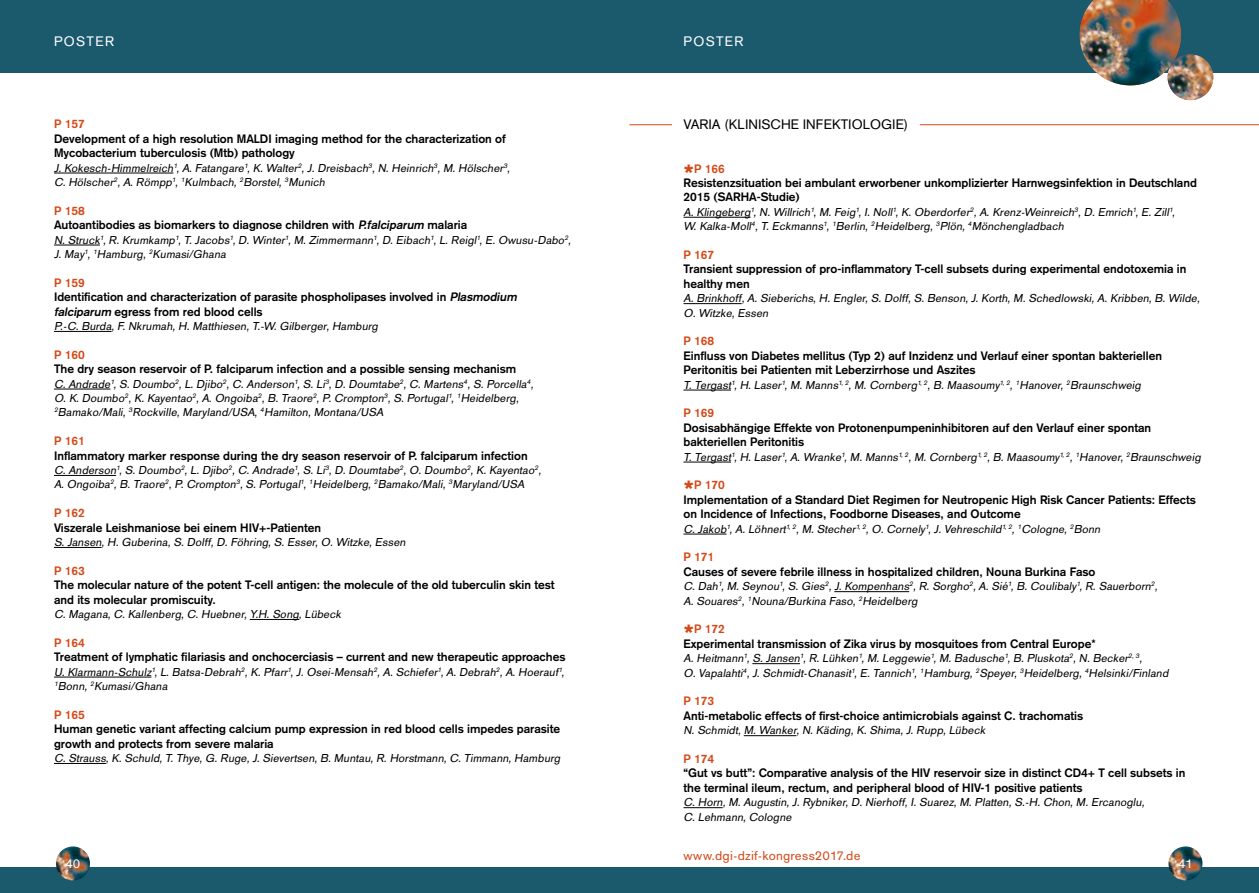
<style>
.page{position:relative;width:1259px;height:893px;background:#fff}
.page>*{position:absolute;margin:0;border:0;box-sizing:border-box;transform-origin:0 0}
.t1{font:13.5px "Akzidenz Grotesk";color:#000}
.t2{font:13.5px "Akzidenz";letter-spacing:.015em;color:#d44817}
.t3{font:13.5px "Akzidenz Grotesk";letter-spacing:.1em;color:#fff}
.t4{font:13.5px "Akzidenz";color:#fff}
.t5{font:italic 12px/14.4px "Akzidenz";color:#000}
.t6{font:700 12px/14.4px "Akzidenz Grotesk";color:#000}
.t7{font:700 12px "Akzidenz Grotesk";color:#d44817}
.s1{color:#d44817}
.s2{font-style:italic}
</style>
<div class="page">
<div style="left:0;top:0;width:1259px;height:72px;background:#1b596d"></div>
<div style="left:0;top:867px;width:1259px;height:26px;background:#1b596d"></div>
<img style="left:1074px;top:0;width:141px;height:101px">
<img style="left:1168px;top:846px;width:34px;height:34px;border-radius:17px">
<img style="left:56px;top:846px;width:34px;height:34px;border-radius:17px">
<hr style="left:54px;top:173px;width:119px;height:1px;background:#000">
<hr style="left:54px;top:245px;width:46px;height:1px;background:#000">
<hr style="left:54px;top:331px;width:58px;height:1px;background:#000">
<hr style="left:54px;top:389px;width:56px;height:1px;background:#000">
<hr style="left:54px;top:475px;width:62px;height:1px;background:#000">
<hr style="left:54px;top:547px;width:48px;height:1px;background:#000">
<hr style="left:250px;top:619px;width:49px;height:1px;background:#000">
<hr style="left:54px;top:677px;width:97px;height:1px;background:#000">
<hr style="left:54px;top:763px;width:52px;height:1px;background:#000">
<hr style="left:683px;top:217px;width:67px;height:1px;background:#000">
<hr style="left:683px;top:303px;width:58px;height:1px;background:#000">
<hr style="left:683px;top:390px;width:48px;height:1px;background:#000">
<hr style="left:683px;top:462px;width:48px;height:1px;background:#000">
<hr style="left:683px;top:534px;width:43px;height:1px;background:#000">
<hr style="left:834px;top:591px;width:75px;height:1px;background:#000">
<hr style="left:752px;top:663px;width:48px;height:1px;background:#000">
<hr style="left:743px;top:735px;width:53px;height:1px;background:#000">
<hr style="left:683px;top:807px;width:39px;height:1px;background:#000">
<hr style="left:629px;top:124px;width:43px;height:1px;background:#d44817">
<hr style="left:919px;top:124px;width:340px;height:1px;background:#d44817">
<p class="t3" style="left:54px;top:34px;width:62px">POSTER</p>
<p class="t3" style="left:683px;top:34px;width:62px">POSTER</p>
<p class="t7" style="left:54px;top:117px;width:32px">P 157</p>
<p class="t6" style="left:54px;top:131px;width:453px">Development of a high resolution MALDI imaging method for the characterization of<br>Mycobacterium tuberculosis (Mtb) pathology</p>
<p class="t5" style="left:54px;top:161px;width:460px">J.Kokesch-Himmelreich<sup>1</sup>,A.Fatangare<sup>1</sup>,K.Walter<sup>2</sup>,J.Dreisbach<sup>3</sup>,N.Heinrich<sup>3</sup>,M.Hölscher<sup>3</sup>,<br>C.Hölscher<sup>2</sup>,A.Römpp<sup>1</sup>,<sup>1</sup>Kulmbach,<sup>2</sup>Borstel,<sup>3</sup>Munich</p>
<p class="t6" style="left:54px;top:203px;width:415px"><span class="s1">P 158<br></span>Autoantibodies as biomarkers to diagnose children with <span class="s2">P.falciparum</span> malaria</p>
<p class="t5" style="left:54px;top:233px;width:521px">N.Struck<sup>1</sup>,R.Krumkamp<sup>1</sup>,T.Jacobs<sup>1</sup>,D.Winter<sup>1</sup>,M.Zimmermann<sup>1</sup>,D.Eibach<sup>1</sup>,L.Reigl<sup>1</sup>,E.Owusu-Dabo<sup>2</sup>,<br>J.May<sup>1</sup>,<sup>1</sup>Hamburg,<sup>2</sup>Kumasi/Ghana</p>
<p class="t6" style="left:54px;top:275px;width:467px"><span class="s1">P 159<br></span>Identification and characterization of parasite phospholipases involved in <span class="s2">Plasmodium falciparum</span> egress from red blood cells</p>
<p class="t5" style="left:54px;top:320px;width:329px">P.-C.Burda,F.Nkrumah,H.Matthiesen,T.-W.Gilberger,Hamburg</p>
<p class="t7" style="left:54px;top:347px;width:32px">P 160</p>
<p class="t6" style="left:54px;top:362px;width:464px">The dry season reservoir of P. falciparum infection and a possible sensing mechanism</p>
<p class="t5" style="left:54px;top:377px;width:484px">C.Andrade<sup>1</sup>,S.Doumbo<sup>2</sup>,L.Djibo<sup>2</sup>,C.Anderson<sup>1</sup>,S.Li<sup>3</sup>,D.Doumtabe<sup>2</sup>,C.Martens<sup>4</sup>,S.Porcella<sup>4</sup>,<br>O.K.Doumbo<sup>2</sup>,K.Kayentao<sup>2</sup>,A.Ongoiba<sup>2</sup>,B.Traore<sup>2</sup>,P.Crompton<sup>3</sup>,S.Portugal<sup>1</sup>,<sup>1</sup>Heidelberg,<br><sup>2</sup>Bamako/Mali,<sup>3</sup>Rockville,Maryland/USA,<sup>4</sup>Hamilton,Montana/USA</p>
<p class="t7" style="left:54px;top:434px;width:32px">P 161</p>
<p class="t6" style="left:54px;top:448px;width:475px">Inflammatory marker response during the dry season reservoir of P. falciparum infection</p>
<p class="t5" style="left:54px;top:464px;width:492px">C.Anderson<sup>1</sup>,S.Doumbo<sup>2</sup>,L.Djibo<sup>2</sup>,C.Andrade<sup>1</sup>,S.Li<sup>3</sup>,D.Doumtabe<sup>2</sup>,O.Doumbo<sup>2</sup>,K.Kayentao<sup>2</sup>,<br>A.Ongoiba<sup>2</sup>,B.Traore<sup>2</sup>,P.Crompton<sup>3</sup>,S.Portugal<sup>1</sup>,<sup>1</sup>Heidelberg,<sup>2</sup>Bamako/Mali,<sup>3</sup>Maryland/USA</p>
<p class="t7" style="left:54px;top:506px;width:32px">P 162</p>
<p class="t6" style="left:54px;top:520px;width:269px">Viszerale Leishmaniose bei einem HIV+-Patienten</p>
<p class="t5" style="left:54px;top:536px;width:356px">S.Jansen,H.Guberina,S.Dolff,D.Föhring,S.Esser,O.Witzke,Essen</p>
<p class="t7" style="left:54px;top:563px;width:32px">P 163</p>
<p class="t6" style="left:54px;top:578px;width:502px">The molecular nature of the potent T-cell antigen: the molecule of the old tuberculin skin test and its molecular promiscuity.</p>
<p class="t5" style="left:54px;top:608px;width:292px">C.Magana,C.Kallenberg,C.Huebner,Y.H.Song,Lübeck</p>
<p class="t7" style="left:54px;top:635px;width:32px">P 164</p>
<p class="t6" style="left:54px;top:650px;width:513px">Treatment of lymphatic filariasis and onchocerciasis – current and new therapeutic approaches</p>
<p class="t5" style="left:54px;top:665px;width:515px">U.Klarmann-Schulz<sup>1</sup>,L.Batsa-Debrah<sup>2</sup>,K.Pfarr<sup>1</sup>,J.Osei-Mensah<sup>2</sup>,A.Schiefer<sup>1</sup>,A.Debrah<sup>2</sup>,A.Hoerauf<sup>1</sup>,<br><sup>1</sup>Bonn,<sup>2</sup>Kumasi/Ghana</p>
<p class="t7" style="left:54px;top:707px;width:32px">P 165</p>
<p class="t6" style="left:54px;top:722px;width:508px">Human genetic variant affecting calcium pump expression in red blood cells impedes parasite growth and protects from severe malaria</p>
<p class="t5" style="left:54px;top:752px;width:511px">C.Strauss,K.Schuld,T.Thye,G.Ruge,J.Sievertsen,B.Muntau,R.Horstmann,C.Timmann,Hamburg</p>
<p class="t4" style="left:65px;top:854px;width:17px">40</p>
<p class="t1" style="left:683px;top:117px;width:226px">VARIA (KLINISCHE INFEKTIOLOGIE)</p>
<p class="t7" style="left:694px;top:161px;width:32px">P 166</p>
<p class="t6" style="left:683px;top:175px;width:515px">Resistenzsituation bei ambulant erworbener unkomplizierter Harnwegsinfektion in Deutschland<br>2015 (SARHA-Studie)</p>
<p class="t5" style="left:683px;top:206px;width:496px">A.Klingeberg<sup>1</sup>,N.Willrich<sup>1</sup>,M.Feig<sup>1</sup>,I.Noll<sup>1</sup>,K.Oberdorfer<sup>2</sup>,A.Krenz-Weinreich<sup>3</sup>,D.Emrich<sup>1</sup>,E.Zill<sup>1</sup>,<br>W.Kalka-Moll<sup>4</sup>,T.Eckmanns<sup>1</sup>,<sup>1</sup>Berlin,<sup>2</sup>Heidelberg,<sup>3</sup>Plön,<sup>4</sup>Mönchengladbach</p>
<p class="t7" style="left:683px;top:248px;width:32px">P 167</p>
<p class="t6" style="left:683px;top:262px;width:504px">Transient suppression of pro-inflammatory T-cell subsets during experimental endotoxemia in healthy men</p>
<p class="t5" style="left:683px;top:292px;width:521px">A.Brinkhoff,A.Sieberichs,H.Engler,S.Dolff,S.Benson,J.Korth,M.Schedlowski,A.Kribben,B.Wilde,<br>O.Witzke,Essen</p>
<p class="t7" style="left:683px;top:334px;width:32px">P 168</p>
<p class="t6" style="left:683px;top:348px;width:480px">Einfluss von Diabetes mellitus (Typ 2) auf Inzidenz und Verlauf einer spontan bakteriellen<br>Peritonitis bei Patienten mit Leberzirrhose und Aszites</p>
<p class="t5" style="left:683px;top:378px;width:462px">T.Tergast<sup>1</sup>,H.Laser<sup>1</sup>,M.Manns<sup>1,2</sup>,M.Cornberg<sup>1,2</sup>,B.Maasoumy<sup>1,2</sup>,<sup>1</sup>Hanover,<sup>2</sup>Braunschweig</p>
<p class="t7" style="left:683px;top:406px;width:32px">P 169</p>
<p class="t6" style="left:683px;top:420px;width:469px">Dosisabhängige Effekte von Protonenpumpeninhibitoren auf den Verlauf einer spontan bakteriellen Peritonitis</p>
<p class="t5" style="left:683px;top:450px;width:522px">T.Tergast<sup>1</sup>,H.Laser<sup>1</sup>,A.Wranke<sup>1</sup>,M.Manns<sup>1,2</sup>,M.Cornberg<sup>1,2</sup>,B.Maasoumy<sup>1,2</sup>,<sup>1</sup>Hanover,<sup>2</sup>Braunschweig</p>
<p class="t7" style="left:694px;top:478px;width:32px">P 170</p>
<p class="t6" style="left:683px;top:492px;width:514px">Implementation of a Standard Diet Regimen for Neutropenic High Risk Cancer Patients: Effects on Incidence of Infections, Foodborne Diseases, and Outcome</p>
<p class="t5" style="left:683px;top:522px;width:421px">C.Jakob<sup>1</sup>,A.Löhnert<sup>1,2</sup>,M.Stecher<sup>1,2</sup>,O.Cornely<sup>1</sup>,J.Vehreschild<sup>1,2</sup>,<sup>1</sup>Cologne,<sup>2</sup>Bonn</p>
<p class="t7" style="left:683px;top:550px;width:32px">P 171</p>
<p class="t6" style="left:683px;top:564px;width:413px">Causes of severe febrile illness in hospitalized children, Nouna Burkina Faso</p>
<p class="t5" style="left:683px;top:580px;width:479px">C.Dah<sup>1</sup>,M.Seynou<sup>1</sup>,S.Gies<sup>2</sup>,J.Kompenhans<sup>2</sup>,R.Sorgho<sup>2</sup>,A.Sié<sup>1</sup>,B.Coulibaly<sup>1</sup>,R.Sauerborn<sup>2</sup>,<br>A.Souares<sup>2</sup>,<sup>1</sup>Nouna/BurkinaFaso,<sup>2</sup>Heidelberg</p>
<p class="t7" style="left:694px;top:622px;width:32px">P 172</p>
<p class="t6" style="left:683px;top:636px;width:413px">Experimental transmission of Zika virus by mosquitoes from Central Europe*</p>
<p class="t5" style="left:683px;top:652px;width:490px">A.Heitmann<sup>1</sup>,S.Jansen<sup>1</sup>,R.Lühken<sup>1</sup>,M.Leggewie<sup>1</sup>,M.Badusche<sup>1</sup>,B.Pluskota<sup>2</sup>,N.Becker<sup>2,3</sup>,<br>O.Vapalahti<sup>4</sup>,J.Schmidt-Chanasit<sup>1</sup>,E.Tannich<sup>1</sup>,<sup>1</sup>Hamburg,<sup>2</sup>Speyer,<sup>3</sup>Heidelberg,<sup>4</sup>Helsinki/Finland</p>
<p class="t7" style="left:683px;top:694px;width:32px">P 173</p>
<p class="t6" style="left:683px;top:708px;width:401px">Anti-metabolic effects of first-choice antimicrobials against C. trachomatis</p>
<p class="t5" style="left:683px;top:724px;width:306px">N.Schmidt,M.Wanker,N.Käding,K.Shima,J.Rupp,Lübeck</p>
<p class="t7" style="left:683px;top:752px;width:32px">P 174</p>
<p class="t6" style="left:683px;top:766px;width:503px">“Gut vs butt”: Comparative analysis of the HIV reservoir size in distinct CD4+ T cell subsets in the terminal ileum, rectum, and peripheral blood of HIV-1 positive patients</p>
<p class="t5" style="left:683px;top:796px;width:465px">C.Horn,M.Augustin,J.Rybniker,D.Nierhoff,I.Suarez,M.Platten,S.-H.Chon,M.Ercanoglu,<br>C.Lehmann,Cologne</p>
<p class="t2" style="left:683px;top:846px;width:179px">www.dgi-dzif-kongress2017.de</p>
<p class="t4" style="left:1178px;top:854px;width:16px">41</p>
</div>
